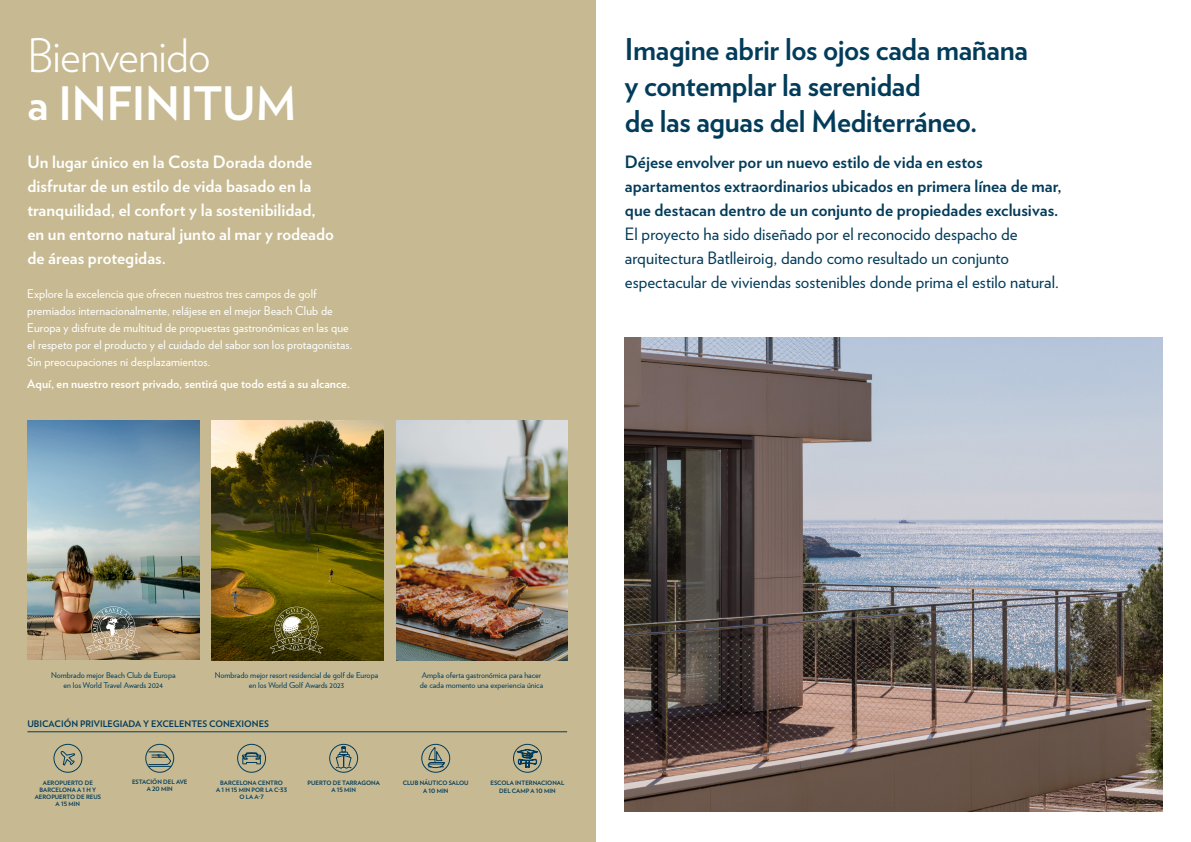
<style>
.page{position:relative;width:1191px;height:842px;background:#fff}
.page>*{position:absolute;margin:0;border:0;box-sizing:border-box;transform-origin:0 0}
.TÍTOLS_-_Blau{font:300 46px/48px "Verlag";letter-spacing:-.02em;color:#fff}
.TÍTOLS_-_Blau-2{font:700 30px/36px "Verlag";letter-spacing:-.01em;color:#033c5a}
.TEXT_CORREGUT_-_17_pt{font:700 17px/24px "Verlag";color:#fff}
.TEXT_CORREGUT_-_17_pt-2{font:17px/24px "Verlag";color:#033c5a}
.TEXT_CORREGUT_-_17_pt-3{font:700 17px/24px "Verlag";color:#033c5a}
.t1{font:12px/17px "Verlag";letter-spacing:.005em;color:#fff}
.t2{font:700 12px "Verlag";letter-spacing:.005em;color:#fff}
.t3{font:700 9px "Verlag";color:#033c5a}
.t4{font:8px/9.6px "Verlag";color:#033c5a;text-align:center}
.t5{font:700 6px/7.2px "Verlag";color:#033c5a;text-align:center}
.s1{font-weight:700}
</style>
<div class="page">
<div style="left:0;top:0;width:595px;height:842px;background:#c7ba92"></div>
<div style="left:513px;top:744px;width:28px;height:28px;border:1px solid #033c5a;border-radius:50%"></div>
<svg style="left:517px;top:749px;width:20px;height:18px"></svg>
<div style="left:237px;top:744px;width:29px;height:28px;border:1px solid #033c5a;border-radius:50%"></div>
<svg style="left:242px;top:752px;width:19px;height:12px"></svg>
<svg style="left:61px;top:751px;width:14px;height:15px"></svg>
<div style="left:54px;top:744px;width:28px;height:28px;border:1px solid #033c5a;border-radius:50%"></div>
<div style="left:329px;top:744px;width:29px;height:28px;border:1px solid #033c5a;border-radius:50%"></div>
<svg style="left:335px;top:747px;width:17px;height:22px"></svg>
<div style="left:145px;top:744px;width:29px;height:28px;border:1px solid #033c5a;border-radius:50%"></div>
<svg style="left:148px;top:751px;width:23px;height:16px"></svg>
<div style="left:421px;top:744px;width:29px;height:28px;border:1px solid #033c5a;border-radius:50%"></div>
<svg style="left:427px;top:746px;width:18px;height:22px"></svg>
<hr style="left:27px;top:731px;width:540px;height:1px;background:#033c5a">
<img style="left:27px;top:420px;width:172px;height:240px">
<img style="left:211px;top:420px;width:172px;height:240px">
<img style="left:396px;top:420px;width:171px;height:240px">
<svg style="left:269px;top:607px;width:54px;height:47px"></svg>
<svg style="left:86px;top:606px;width:54px;height:48px"></svg>
<img style="left:624px;top:338px;width:538px;height:474px">
<p class="TÍTOLS_-_Blau" style="left:27px;top:29px;width:270px">Bienvenido<br><span class="s1">a INFINITUM</span></p>
<p class="TEXT_CORREGUT_-_17_pt" style="left:27px;top:149px;width:308px">Un lugar único en la Costa Dorada donde disfrutar de un estilo de vida basado en la tranquilidad, el confort y la sostenibilidad, en un entorno natural junto al mar y rodeado de áreas protegidas.</p>
<p class="t1" style="left:27px;top:284px;width:326px">Explore la excelencia que ofrecen nuestros tres campos de golf premiados internacionalmente, relájese en el mejor Beach Club de Europa y disfrute de multitud de propuestas gastronómicas en las que el respeto por el producto y el cuidado del sabor son los protagonistas.</p>
<p class="t1" style="left:27px;top:352px;width:184px">Sin preocupaciones ni desplazamientos.</p>
<p class="t2" style="left:27px;top:375px;width:324px">Aquí, en nuestro resort privado, sentirá que todo está a su alcance.</p>
<p class="TÍTOLS_-_Blau-2" style="left:625px;top:30px;width:405px">Imagine abrir los ojos cada mañana y contemplar la serenidad<br>de las aguas del Mediterráneo.</p>
<p class="TEXT_CORREGUT_-_17_pt-3" style="left:625px;top:149px;width:438px">Déjese envolver por un nuevo estilo de vida en estos apartamentos extraordinarios ubicados en primera línea de mar, que destacan dentro de un conjunto de propiedades exclusivas.</p>
<p class="TEXT_CORREGUT_-_17_pt-2" style="left:625px;top:221px;width:435px">El proyecto ha sido diseñado por el reconocido despacho de arquitectura Batlleiroig, dando como resultado un conjunto espectacular de viviendas sostenibles donde prima el estilo natural.</p>
<p class="t4" style="left:51px;top:670px;width:126px">Nombrado mejor Beach Club de Europa en los World Travel Awards 2024</p>
<p class="t4" style="left:420px;top:670px;width:125px;text-align:left">Amplia oferta gastronómica para hacer de cada momento una experiencia única</p>
<p class="t4" style="left:215px;top:670px;width:165px">Nombrado mejor resort residencial de golf de Europa en los World Golf Awards 2023</p>
<p class="t3" style="left:27px;top:717px;width:243px">UBICACIÓN PRIVILEGIADA Y EXCELENTES CONEXIONES</p>
<p class="t5" style="left:132px;top:778px;width:57px">ESTACIÓN DEL AVE<br>A 20 MIN</p>
<p class="t5" style="left:403px;top:779px;width:67px">CLUB NÁUTICO SALOU<br>A 10 MIN</p>
<p class="t5" style="left:35px;top:779px;width:68px">AEROPUERTO DE<br>BARCELONA A 1 H Y<br>AEROPUERTO DE REUS<br>A 15 MIN</p>
<p class="t5" style="left:307px;top:779px;width:74px">PUERTO DE TARRAGONA<br>A 15 MIN</p>
<p class="t5" style="left:216px;top:779px;width:73px">BARCELONA CENTRO<br>A 1 H 15 MIN POR LA C-33<br>O LA A-7</p>
<p class="t5" style="left:490px;top:779px;width:75px">ESCOLA INTERNACIONAL<br>DEL CAMP A 10 MIN</p>
</div>
